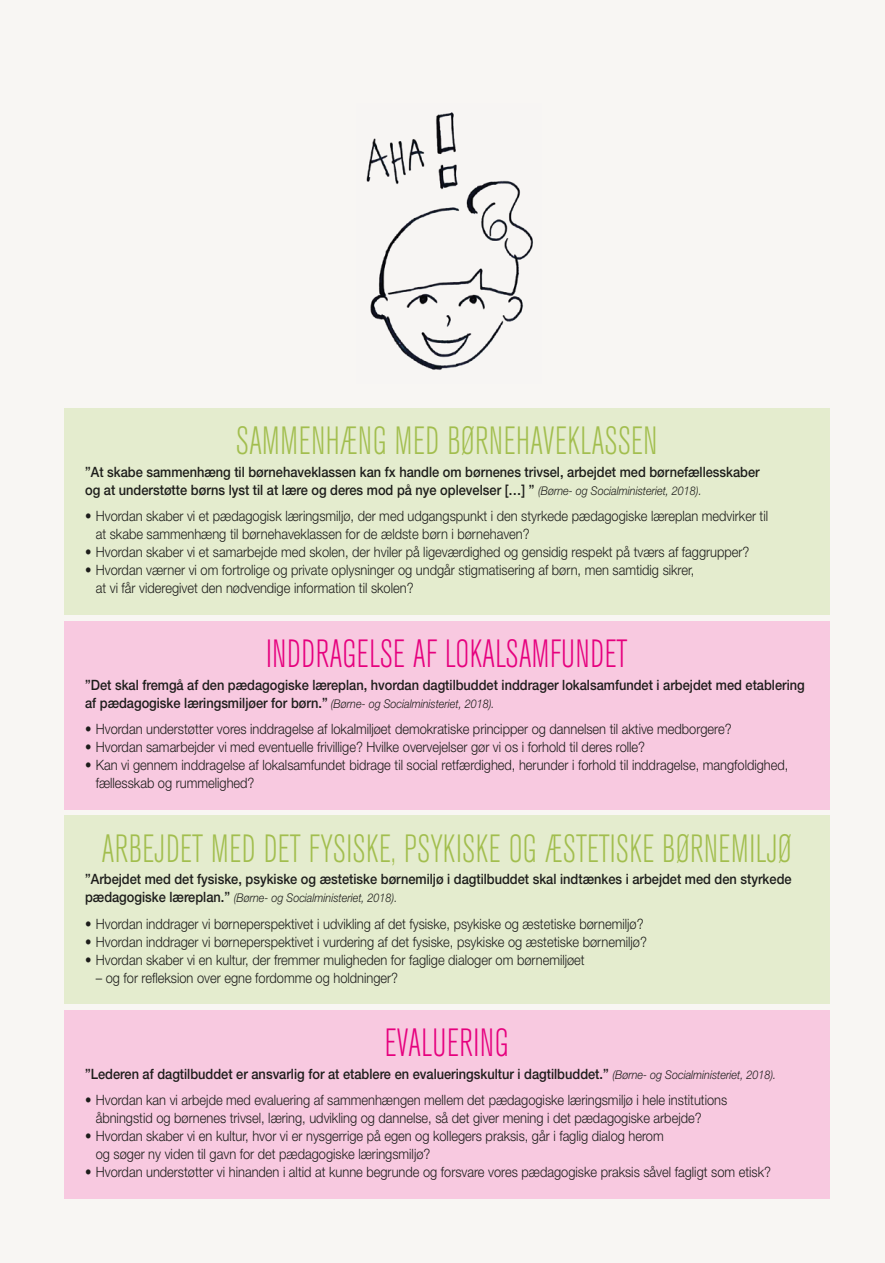
<style>
.page{position:relative;width:885px;height:1263px;background:#fff}
.page>*{position:absolute;margin:0;border:0;box-sizing:border-box;transform-origin:0 0}
.t1{font:300 condensed 39px "Akzidenz Grotesk BE";letter-spacing:.01em;color:#a2be4e;scale:.9 1}
.t2{font:300 condensed 39px "Akzidenz Grotesk BE";letter-spacing:.01em;color:#e6007e;scale:.9 1}
.t3{font:300 14.25px/18px "Helvetica Neue LT Std";color:#1d1d1b;scale:.9 1}
.t4{font:500 14.25px/18px "Helvetica Neue LT Std";color:#1d1d1b;scale:.9 1}
.t5{font:italic 300 12px "Helvetica Neue LT Std";color:#1d1d1b;scale:.9 1}
.s1{font-weight:300;font-style:italic;font-size:12px}
.s2{font-weight:500;font-style:normal;font-size:14.25px}
</style>
<div class="page">
<div style="left:0;top:0;width:884px;height:1263px;background:#f8f6f3"></div>
<div style="left:64px;top:1010px;width:765px;height:189px;background:#f8c9e0"></div>
<div style="left:64px;top:621px;width:765px;height:188px;background:#f8c9e0"></div>
<div style="left:64px;top:816px;width:765px;height:188px;background:#e4ecce"></div>
<div style="left:64px;top:408px;width:765px;height:207px;background:#e4ecce"></div>
<img style="left:357px;top:103px;width:184px;height:281px">
<h1 class="t1" style="left:236px;top:420px;width:470px">SAMMENHÆNG MED BØRNEHAVEKLASSEN</h1>
<p class="t4" style="left:85px;top:463px;width:751px">”At skabe sammenhæng til børnehaveklassen kan fx handle om børnenes trivsel, arbejdet med børnefællesskaber og at understøtte børns lyst til at lære og deres mod på nye oplevelser […] ” <span class="s1">(Børne- og Socialministeriet, 2018).</span></p>
<p class="t3" style="left:96px;top:507px;width:748px;text-indent:-11px">• Hvordan skaber vi et pædagogisk læringsmiljø, der med udgangspunkt i den styrkede pædagogiske læreplan medvirker til at skabe sammenhæng til børnehaveklassen for de ældste børn i børnehaven?</p>
<p class="t3" style="left:85px;top:543px;width:739px">• Hvordan skaber vi et samarbejde med skolen, der hviler på ligeværdighed og gensidig respekt på tværs af faggrupper?</p>
<p class="t3" style="left:96px;top:561px;width:666px;text-indent:-11px">• Hvordan værner vi om fortrolige og private oplysninger og undgår stigmatisering af børn, men samtidig sikrer, at vi får videregivet den nødvendige information til skolen?</p>
<h1 class="t2" style="left:266px;top:633px;width:403px">INDDRAGELSE AF LOKALSAMFUNDET</h1>
<p class="t4" style="left:85px;top:675px;width:801px">”Det skal fremgå af den pædagogiske læreplan, hvordan dagtilbuddet inddrager lokalsamfundet i arbejdet med etablering af pædagogiske læringsmiljøer for børn.” <span class="s1">(Børne- og Socialministeriet, 2018).</span></p>
<p class="t3" style="left:85px;top:720px;width:719px">• Hvordan understøtter vores inddragelse af lokalmiljøet demokratiske principper og dannelsen til aktive medborgere?</p>
<p class="t3" style="left:85px;top:738px;width:623px">• Hvordan samarbejder vi med eventuelle frivillige? Hvilke overvejelser gør vi os i forhold til deres rolle?</p>
<p class="t3" style="left:96px;top:756px;width:771px;text-indent:-11px">• Kan vi gennem inddragelse af lokalsamfundet bidrage til social retfærdighed, herunder i forhold til inddragelse, mangfoldighed, fællesskab og rummelighed?</p>
<h1 class="t1" style="left:102px;top:827px;width:768px">ARBEJDET MED DET FYSISKE, PSYKISKE OG ÆSTETISKE BØRNEMILJØ</h1>
<p class="t4" style="left:85px;top:870px;width:786px">”Arbejdet med det fysiske, psykiske og æstetiske børnemiljø i dagtilbuddet skal indtænkes i arbejdet med den styrkede</p>
<p class="t5" style="left:85px;top:891px;width:348px"><span class="s2">pædagogiske læreplan.”</span> (Børne- og Socialministeriet, 2018).</p>
<p class="t3" style="left:85px;top:914px;width:622px">• Hvordan inddrager vi børneperspektivet i udvikling af det fysiske, psykiske og æstetiske børnemiljø?</p>
<p class="t3" style="left:85px;top:932px;width:625px">• Hvordan inddrager vi børneperspektivet i vurdering af det fysiske, psykiske og æstetiske børnemiljø?</p>
<p class="t3" style="left:85px;top:950px;width:556px">• Hvordan skaber vi en kultur, der fremmer muligheden for faglige dialoger om børnemiljøet</p>
<p class="t3" style="left:96px;top:968px;width:337px">– og for refleksion over egne fordomme og holdninger?</p>
<h1 class="t2" style="left:385px;top:1022px;width:139px">EVALUERING</h1>
<p class="t4" style="left:85px;top:1065px;width:769px">”Lederen af dagtilbuddet er ansvarlig for at etablere en evalueringskultur i dagtilbuddet.” <span class="s1">(Børne- og Socialministeriet, 2018).</span></p>
<p class="t3" style="left:96px;top:1091px;width:703px;text-indent:-11px">• Hvordan kan vi arbejde med evaluering af sammenhængen mellem det pædagogiske læringsmiljø i hele institutions åbningstid og børnenes trivsel, læring, udvikling og dannelse, så det giver mening i det pædagogiske arbejde?</p>
<p class="t3" style="left:96px;top:1127px;width:632px;text-indent:-11px">• Hvordan skaber vi en kultur, hvor vi er nysgerrige på egen og kollegers praksis, går i faglig dialog herom og søger ny viden til gavn for det pædagogiske læringsmiljø?</p>
<p class="t3" style="left:85px;top:1163px;width:763px">• Hvordan understøtter vi hinanden i altid at kunne begrunde og forsvare vores pædagogiske praksis såvel fagligt som etisk?</p>
</div>
